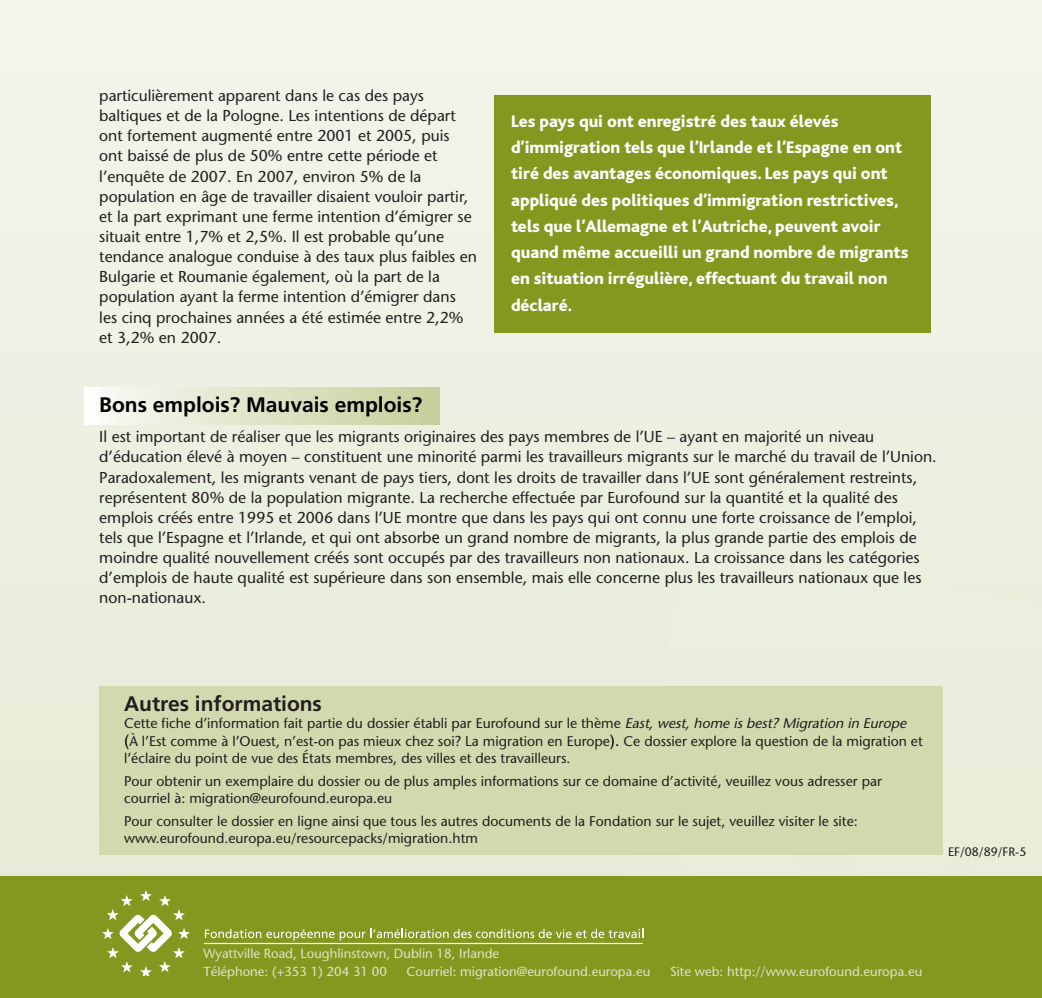
<style>
.page{position:relative;width:1042px;height:998px;background:#fff}
.page>*{position:absolute;margin:0;border:0;box-sizing:border-box;transform-origin:0 0}
.t1{font:700 21px "Frutiger";color:#000}
.t2{font:700 21px "Frutiger";color:#231f20}
.t3{font:800 17.5px/26.2px "Bliss";color:#fff}
.t4{font:15.75px/20.1px "Stone Sans";color:#231f20}
.t5{font:14px/17.5px "Stone Sans";color:#231f20}
.t6{font:13.12px/17.5px "Stone Sans";color:#dfe4c7}
.t7{font:12.25px "Stone Sans";color:#231f20}
.s1{font-family:"Lucida Grande"}
.s2{font-style:italic}
.s3{font-family:"Helvetica";font-size:15.75px;color:#000}
</style>
<div class="page">
<div style="left:0;top:0;width:1041px;height:997px;background:#edf0e1"></div>
<div style="left:0;top:876px;width:1041px;height:121px;background:#83981f"></div>
<svg style="left:102px;top:890px;width:88px;height:85px"></svg>
<hr style="left:204px;top:942px;width:438px;height:1px;background:#fff">
<svg style="left:205px;top:928px;width:438px;height:12px"></svg>
<div style="left:99px;top:686px;width:844px;height:168px;background:#d2d9af"></div>
<div style="left:84px;top:387px;width:355px;height:37px;background:linear-gradient(to right,#fafbf8,#c6cf99)"></div>
<div style="left:493px;top:95px;width:437px;height:237px;background:#83981f"></div>
<p class="t4" style="left:99px;top:87px;width:379px">particulièrement apparent dans le cas des pays baltiques et de la Pologne. Les intentions de départ ont fortement augmenté entre 2001 et 2005, puis ont baissé de plus de 50% entre cette période et l’enquête de 2007. En 2007, environ 5% de la population en âge de travailler disaient vouloir partir, et la part exprimant une ferme intention d’émigrer se situait entre 1,7% et 2,5%. Il est probable qu’une tendance analogue conduise à des taux plus faibles en Bulgarie et Roumanie également, où la part de la population ayant la ferme intention d’émigrer dans les cinq prochaines années a été estimée entre 2,2% et 3,2% en 2007.</p>
<p class="t3" style="left:511px;top:109px;width:399px">Les pays qui ont enregistré des taux élevés d’immigration tels que l’Irlande et l’Espagne en ont tiré des avantages économiques. Les pays qui ont appliqué des politiques d’immigration restrictives, tels que l’Allemagne et l’Autriche, peuvent avoir quand même accueilli un grand nombre de migrants en situation irrégulière, effectuant du travail non déclaré.</p>
<h1 class="t1" style="left:99px;top:396px;width:324px">Bons emplois? Mauvais emplois?</h1>
<p class="t4" style="left:99px;top:428px;width:838px">Il est important de réaliser que les migrants originaires des pays membres de l’UE – ayant en majorité un niveau d’éducation élevé à moyen – constituent une minorité parmi les travailleurs migrants sur le marché du travail de l’Union.<br>Paradoxalement, les migrants venant de pays tiers, dont les droits de travailler dans l’UE sont généralement restreints, représentent 80% de la population migrante. La recherche effectuée par Eurofound sur la quantité et la qualité des emplois créés entre 1995 et 2006 dans l’UE montre que dans les pays qui ont connu une forte croissance de l’emploi, tels que l’Espagne et l’Irlande, et qui ont absorb<span class="s1">é</span> un grand nombre de migrants, la plus grande partie des emplois de moindre qualité nouvellement créés sont occupés par des travailleurs non nationaux. La croissance dans les catégories d’emplois de haute qualité est supérieure dans son ensemble, mais elle concerne plus les travailleurs nationaux que les non-nationaux.</p>
<h1 class="t2" style="left:124px;top:694px;width:199px">Autres informations</h1>
<p class="t5" style="left:124px;top:715px;width:800px">Cette fiche d’information fait partie du dossier établi par Eurofound sur le thème <span class="s2">East, west, home is best? Migration in Europe </span><span class="s3">(</span>À l’Est comme à l’Ouest, n’est-on pas mieux chez soi? La migration en Europe<span class="s3">).</span> Ce dossier explore la question de la migration et l’éclaire du point de vue des États membres, des villes et des travailleurs.</p>
<p class="t5" style="left:124px;top:773px;width:759px">Pour obtenir un exemplaire du dossier ou de plus amples informations sur ce domaine d’activité, veuillez vous adresser par courriel à: migration@eurofound.europa.eu</p>
<p class="t5" style="left:124px;top:813px;width:735px">Pour consulter le dossier en ligne ainsi que tous les autres documents de la Fondation sur le sujet, veuillez visiter le site: www.eurofound.europa.eu/resourcepacks/migration.htm</p>
<p class="t7" style="left:947px;top:846px;width:80px">EF/08/89/FR-5</p>
<p class="t6" style="left:203px;top:945px;width:297px">Wyattville Road, Loughlinstown, Dublin 18, Irlande<br>Téléphone: (+353 1) 204 31 00</p>
<p class="t6" style="left:406px;top:963px;width:245px">Courriel: migration@eurofound.europa.eu</p>
<p class="t6" style="left:670px;top:963px;width:253px">Site web: http://www.eurofound.europa.eu</p>
</div>
